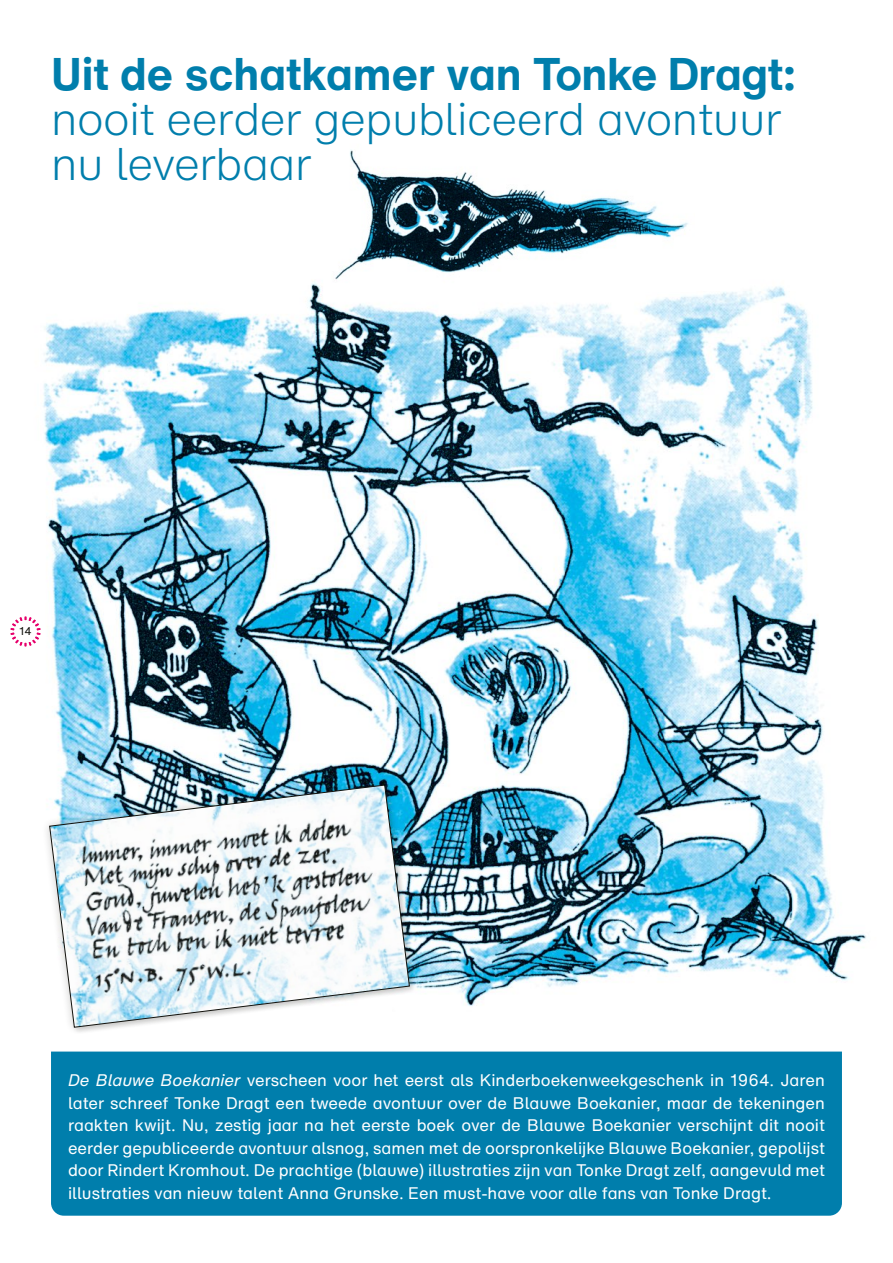
<style>
.page{position:relative;width:893px;height:1263px;background:#fff}
.page>*{position:absolute;margin:0;border:0;box-sizing:border-box;transform-origin:0 0}
.t1{font:300 45px/45px "Helvetica Now Text";letter-spacing:-.01em;color:#007eac}
.t2{font:700 45px "Helvetica Now Text";color:#007eac}
.t3{font:16.5px/22.5px "Helvetica Now Text";color:#fff;text-align:justify}
.t4{font:11.25px "Helvetica Now Text";color:#12120d}
.s1{font-style:italic}
</style>
<div class="page">
<img style="left:10px;top:282px;width:856px;height:724px">
<div style="left:51px;top:1051px;width:791px;height:165px;background:#007eac"></div>
<img style="left:40px;top:775px;width:380px;height:257px">
<svg style="left:49px;top:784px;width:361px;height:244px"></svg>
<img style="left:331px;top:150px;width:364px;height:141px">
<svg style="left:11px;top:617px;width:29px;height:29px"></svg>
<h1 class="t2" style="left:51px;top:40px;width:747px">Uit de schatkamer van Tonke Dragt:</h1>
<h1 class="t1" style="left:51px;top:95px;width:732px">nooit eerder gepubliceerd avontuur nu leverbaar</h1>
<p class="t4" style="left:19px;top:622px;width:14px">14</p>
<p class="t3" style="left:68px;top:1068px;width:758px"><span class="s1">De Blauwe Boekanier</span> verscheen voor het eerst als Kinderboekenweekgeschenk in 1964. Jaren later schreef Tonke Dragt een tweede avontuur over de Blauwe Boekanier, maar de tekeningen raakten kwijt. Nu, zestig jaar na het eerste boek over de Blauwe Boekanier verschijnt dit nooit eerder gepubliceerde avontuur alsnog, samen met de oorspronkelijke Blauwe Boekanier, gepolijst door Rindert Kromhout. De prachtige (blauwe) illustraties zijn van Tonke Dragt zelf, aangevuld met illustraties van nieuw talent Anna Grunske. Een must-have voor alle fans van Tonke Dragt.</p>
</div>
